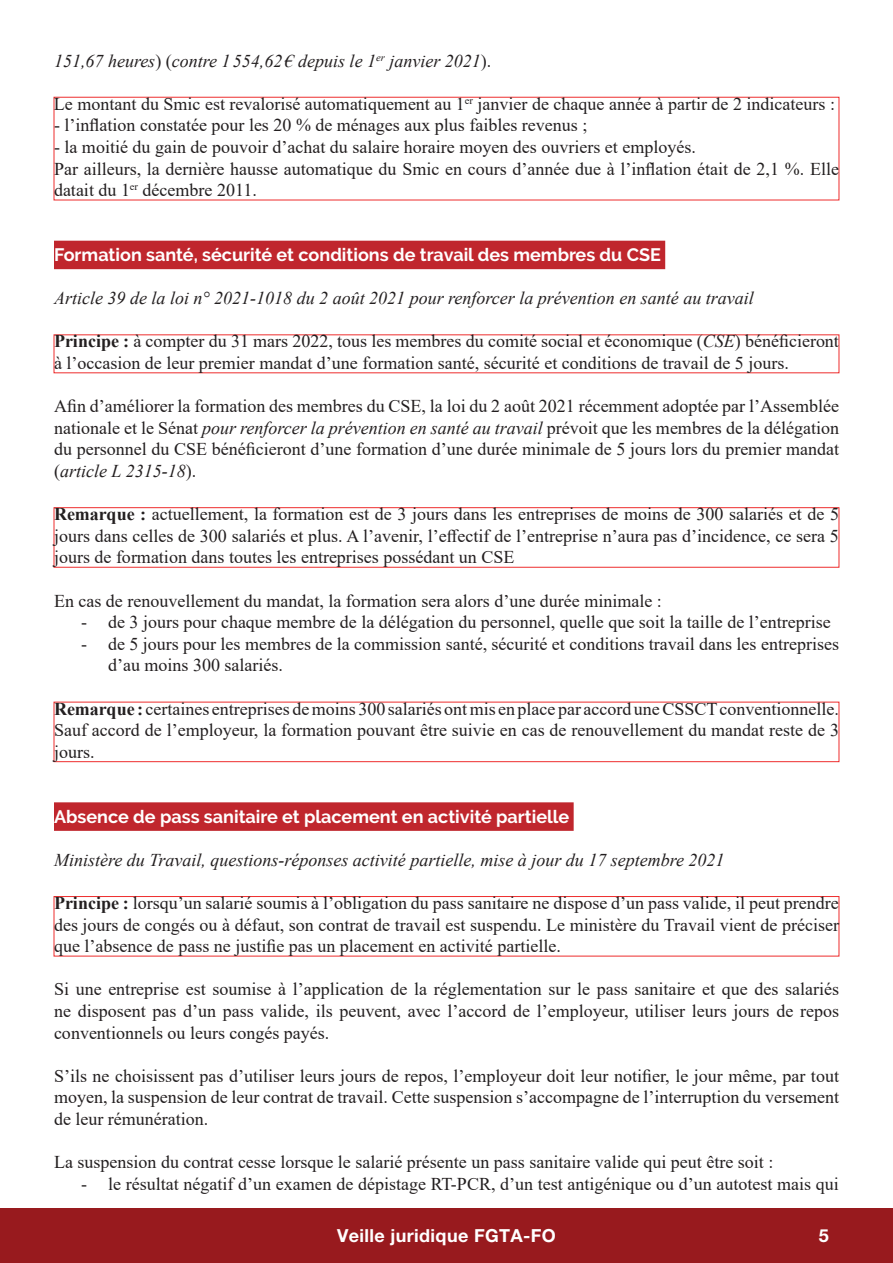
<style>
.page{position:relative;width:893px;height:1263px;background:#fff}
.page>*{position:absolute;margin:0;border:0;box-sizing:border-box;transform-origin:0 0}
.t1{font:18px/21.6px "Times New Roman";color:#231f20;text-align:justify}
.t2{font:italic 18px "Times New Roman";color:#231f20}
.t3{font:700 18px "Raleway";color:#fff}
.t4{font:700 18px "Helvetica Neue LT Pro";letter-spacing:.02em;color:#fff}
.s1{font-style:normal}
.s2{font-weight:700}
.s3{font-style:italic}
</style>
<div class="page">
<div style="left:0;top:1209px;width:893px;height:54px;background:#981a1e"></div>
<div style="left:54px;top:97px;width:785px;height:103px;border:1px solid #ee2d2d"></div>
<div style="left:54px;top:241px;width:611px;height:28px;background:#c0262d"></div>
<div style="left:54px;top:507px;width:785px;height:61px;border:1px solid #ee2d2d"></div>
<div style="left:54px;top:702px;width:785px;height:60px;border:1px solid #ee2d2d"></div>
<div style="left:54px;top:802px;width:520px;height:29px;background:#c0262d"></div>
<div style="left:54px;top:896px;width:785px;height:60px;border:1px solid #ee2d2d"></div>
<p class="t2" style="left:54px;top:48px;width:439px">151,67 heures<span class="s1">) (</span>contre 1 554,62€ depuis le 1<sup>er</sup> janvier 2021<span class="s1">).</span></p>
<p class="t1" style="left:54px;top:92px;width:782px">Le montant du Smic est revalorisé automatiquement au 1<sup>er</sup> janvier de chaque année à partir de 2 indicateurs :</p>
<p class="t1" style="left:54px;top:114px;width:535px">- l’inflation constatée pour les 20 % de ménages aux plus faibles revenus ;</p>
<p class="t1" style="left:54px;top:136px;width:786px;text-align:left">- la moitié du gain de pouvoir d’achat du salaire horaire moyen des ouvriers et employés.<br>Par ailleurs, la dernière hausse automatique du Smic en cours d’année due à l’inflation était de 2,1 %. Elle datait du 1<sup>er</sup> décembre 2011.</p>
<p class="t3" style="left:54px;top:244px;width:608px">Formation santé, sécurité et conditions de travail des membres du CSE</p>
<p class="t2" style="left:54px;top:286px;width:701px">Article 39 de la loi n° 2021-1018 du 2 août 2021 pour renforcer la prévention en santé au travail</p>
<p class="t1" style="left:54px;top:330px;width:786px"><span class="s2">Principe :</span> à compter du 31 mars 2022, tous les membres du comité social et économique (<span class="s3">CSE</span>) bénéficieront à l’occasion de leur premier mandat d’une formation santé, sécurité et conditions de travail de 5 jours.</p>
<p class="t1" style="left:54px;top:395px;width:786px">Afin d’améliorer la formation des membres du CSE, la loi du 2 août 2021 récemment adoptée par l’Assemblée nationale et le Sénat <span class="s3">pour renforcer la prévention en santé au travail</span> prévoit que les membres de la délégation du personnel du CSE bénéficieront d’une formation d’une durée minimale de 5 jours lors du premier mandat (<span class="s3">article L 2315-18</span>).</p>
<p class="t1" style="left:54px;top:503px;width:786px"><span class="s2">Remarque :</span> actuellement, la formation est de 3 jours dans les entreprises de moins de 300 salariés et de 5 jours dans celles de 300 salariés et plus. A l’avenir, l’effectif de l’entreprise n’aura pas d’incidence, ce sera 5 jours de formation dans toutes les entreprises possédant un CSE</p>
<p class="t1" style="left:54px;top:589px;width:609px">En cas de renouvellement du mandat, la formation sera alors d’une durée minimale :</p>
<p class="t1" style="left:81px;top:611px;width:751px">- de 3 jours pour chaque membre de la délégation du personnel, quelle que soit la taille de l’entreprise</p>
<p class="t1" style="left:108px;top:632px;width:732px;text-indent:-27px">- de 5 jours pour les membres de la commission santé, sécurité et conditions travail dans les entreprises d’au moins 300 salariés.</p>
<p class="t1" style="left:54px;top:697px;width:786px"><span class="s2">Remarque :</span> certaines entreprises de moins 300 salariés ont mis en place par accord une CSSCT conventionnelle.<br>Sauf accord de l’employeur, la formation pouvant être suivie en cas de renouvellement du mandat reste de 3 jours.</p>
<p class="t3" style="left:54px;top:806px;width:517px">Absence de pass sanitaire et placement en activité partielle</p>
<p class="t2" style="left:54px;top:847px;width:672px">Ministère du Travail, questions-réponses activité partielle, mise à jour du 17 septembre 2021</p>
<p class="t1" style="left:54px;top:892px;width:786px"><span class="s2">Principe :</span> lorsqu’un salarié soumis à l’obligation du pass sanitaire ne dispose d’un pass valide, il peut prendre des jours de congés ou à défaut, son contrat de travail est suspendu. Le ministère du Travail vient de préciser que l’absence de pass ne justifie pas un placement en activité partielle.</p>
<p class="t1" style="left:54px;top:978px;width:786px">Si une entreprise est soumise à l’application de la réglementation sur le pass sanitaire et que des salariés ne disposent pas d’un pass valide, ils peuvent, avec l’accord de l’employeur, utiliser leurs jours de repos conventionnels ou leurs congés payés.</p>
<p class="t1" style="left:54px;top:1064px;width:786px">S’ils ne choisissent pas d’utiliser leurs jours de repos, l’employeur doit leur notifier, le jour même, par tout moyen, la suspension de leur contrat de travail. Cette suspension s’accompagne de l’interruption du versement de leur rémunération.</p>
<p class="t1" style="left:54px;top:1151px;width:721px">La suspension du contrat cesse lorsque le salarié présente un pass sanitaire valide qui peut être soit :</p>
<p class="t1" style="left:81px;top:1172px;width:759px">- le résultat négatif d’un examen de dépistage RT-PCR, d’un test antigénique ou d’un autotest mais qui</p>
<p class="t4" style="left:337px;top:1225px;width:220px">Veille juridique FGTA-FO</p>
<p class="t4" style="left:819px;top:1225px;width:12px">5</p>
</div>
